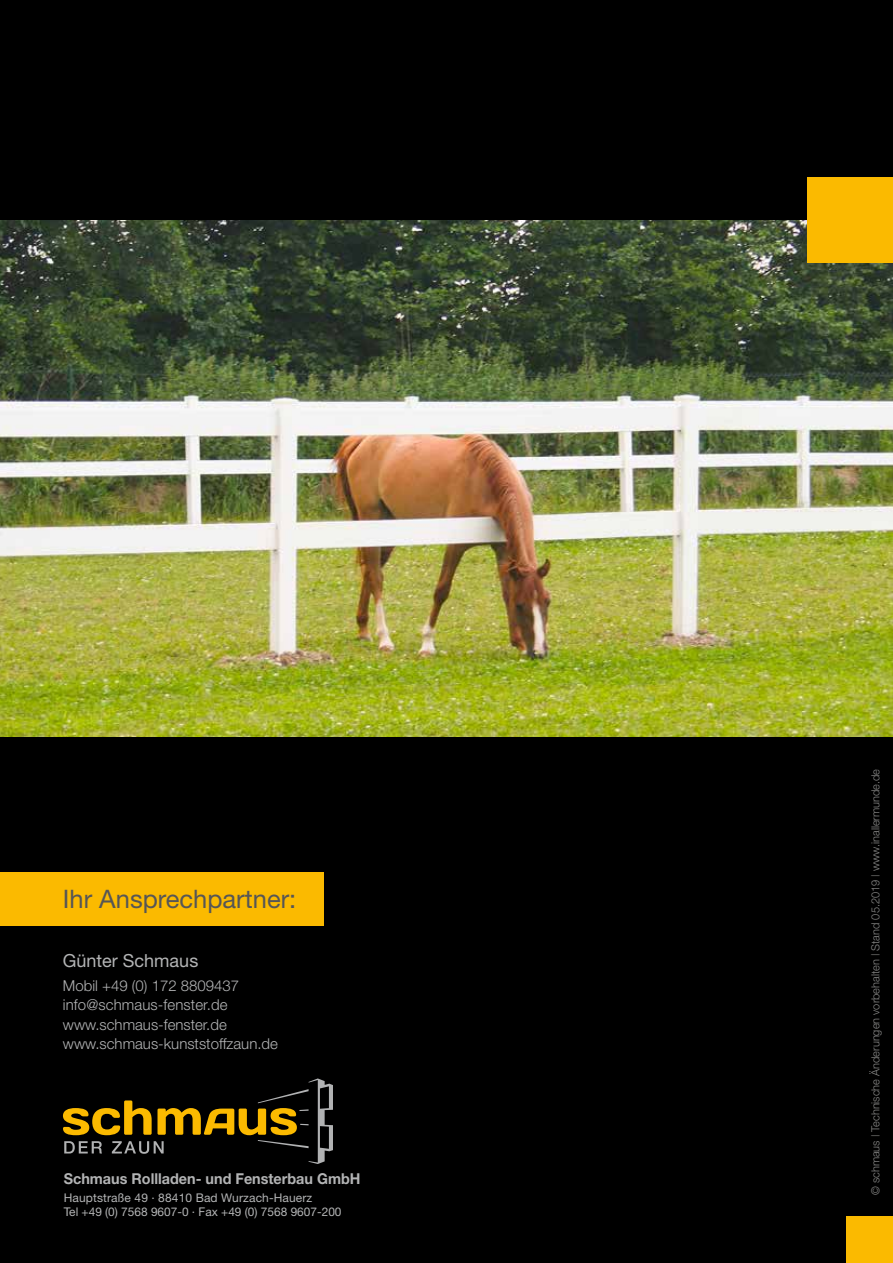
<style>
.page{position:relative;width:893px;height:1263px;background:#000}
.page>*{position:absolute;margin:0;border:0;box-sizing:border-box;transform-origin:0 0}
.t1{font:25.5px "Helvetica Neue";color:#565656}
.t2{font:18px "Helvetica Neue";color:#b3b4b5}
.t3{font:300 15px/19.5px "Helvetica Neue";color:#b3b4b5}
.t4{font:700 15px "Helvetica Neue";color:#b3b4b5;scale:.96 1}
.t5{font:12px/14.4px "Helvetica Neue";letter-spacing:.01em;color:#b3b4b5}
.t6{font:300 11.25px "Helvetica Neue";color:#878786}
</style>
<div class="page">
<img style="left:0;top:220px;width:893px;height:516px">
<div style="left:808px;top:177px;width:85px;height:86px;background:#fbba00"></div>
<div style="left:846px;top:1216px;width:47px;height:47px;background:#fbba00"></div>
<div style="left:0;top:873px;width:323px;height:53px;background:#fbba00"></div>
<svg style="left:63px;top:1078px;width:270px;height:86px"></svg>
<h1 class="t1" style="left:63px;top:883px;width:235px">Ihr Ansprechpartner:</h1>
<p class="t2" style="left:63px;top:949px;width:137px">Günter Schmaus</p>
<p class="t3" style="left:63px;top:975px;width:217px">Mobil +49 (0) 172 8809437 info@schmaus-fenster.de www.schmaus-fenster.de www.schmaus-kunststoffzaun.de</p>
<p class="t4" style="left:64px;top:1169px;width:311px">Schmaus Rollladen- und Fensterbau GmbH</p>
<p class="t5" style="left:64px;top:1190px;width:279px">Hauptstraße 49 · 88410 Bad Wurzach-Hauerz<br>Tel +49 (0) 7568 9607-0 · Fax +49 (0) 7568 9607-200</p>
<p class="t6" style="left:869px;top:1195px;width:428px;rotate:-90deg">© schmaus | Technische Änderungen vorbehalten | Stand 05.2019 | www.inallermunde.de</p>
</div>
